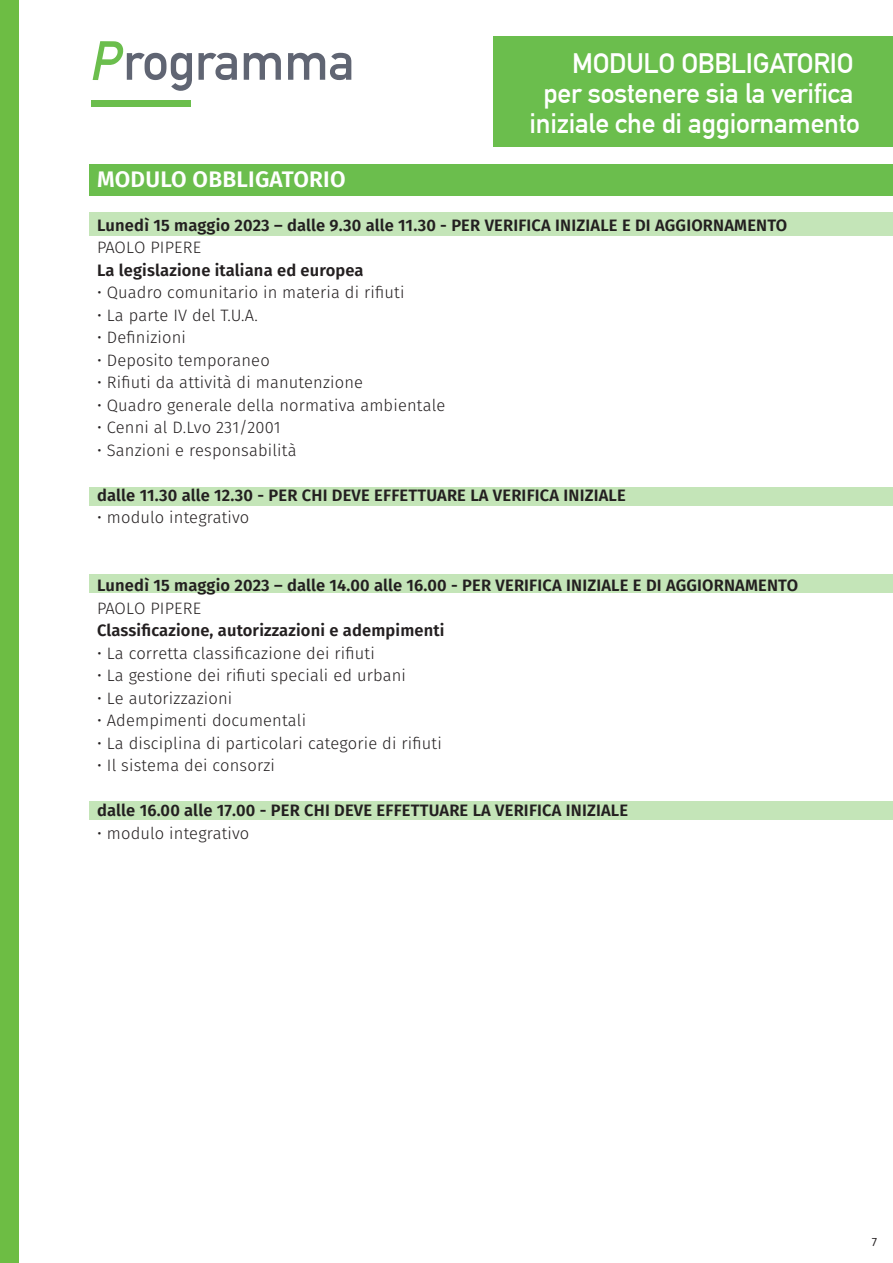
<style>
.page{position:relative;width:893px;height:1263px;background:#fff}
.page>*{position:absolute;margin:0;border:0;box-sizing:border-box;transform-origin:0 0}
.t1{font:52.5px "DIN Mittelschrift Std";letter-spacing:-.01em;color:#606573}
.t2{font:27.6px/30.3px "DIN Mittelschrift Std";letter-spacing:-.01em;color:#fff;text-align:right}
.t3{font:600 22.5px "Fira Sans";letter-spacing:.01em;color:#fff}
.t4{font:300 16.5px "Fira Sans";letter-spacing:.01em;color:#231f20}
.t5{font:600 16.5px "Fira Sans";letter-spacing:.01em;color:#231f20}
.t6{font:12px "Fira Sans";color:#231f20}
.s1{font-style:italic;font-size:54.6px;color:#6bbe4d}
</style>
<div class="page">
<div style="left:493px;top:37px;width:400px;height:110px;background:#6bbe4d"></div>
<div style="left:90px;top:164px;width:803px;height:31px;background:#6bbe4d"></div>
<div style="left:90px;top:212px;width:803px;height:24px;background:#c4e5b8"></div>
<div style="left:90px;top:488px;width:803px;height:18px;background:#c4e5b8"></div>
<div style="left:90px;top:575px;width:803px;height:18px;background:#c4e5b8"></div>
<div style="left:90px;top:801px;width:803px;height:18px;background:#c4e5b8"></div>
<div style="left:0;top:0;width:18px;height:1263px;background:#6dbd44"></div>
<div style="left:91px;top:100px;width:99px;height:7px;background:#6bbe4d"></div>
<h1 class="t1" style="left:89px;top:30px;width:267px"><span class="s1">P</span>rogramma</h1>
<h2 class="t2" style="left:530px;top:48px;width:332px">MODULO OBBLIGATORIO<br>per sostenere sia la verifica iniziale che di aggiornamento</h2>
<h3 class="t3" style="left:97px;top:161px;width:250px">MODULO OBBLIGATORIO</h3>
<p class="t5" style="left:97px;top:212px;width:691px">Lunedì 15 maggio 2023 – dalle 9.30 alle 11.30 - PER VERIFICA INIZIALE E DI AGGIORNAMENTO</p>
<p class="t4" style="left:97px;top:236px;width:106px">PAOLO PIPERE</p>
<p class="t5" style="left:97px;top:257px;width:268px">La legislazione italiana ed europea</p>
<p class="t4" style="left:97px;top:281px;width:309px">• Quadro comunitario in materia di rifiuti</p>
<p class="t4" style="left:97px;top:303px;width:162px">• La parte IV del T.U.A.</p>
<p class="t4" style="left:97px;top:326px;width:90px">• Definizioni</p>
<p class="t4" style="left:97px;top:348px;width:174px">• Deposito temporaneo</p>
<p class="t4" style="left:97px;top:371px;width:267px">• Rifiuti da attività di manutenzione</p>
<p class="t4" style="left:97px;top:393px;width:350px">• Quadro generale della normativa ambientale</p>
<p class="t4" style="left:97px;top:416px;width:185px">• Cenni al D.Lvo 231/2001</p>
<p class="t4" style="left:97px;top:438px;width:201px">• Sanzioni e responsabilità</p>
<p class="t5" style="left:97px;top:482px;width:530px">dalle 11.30 alle 12.30 - PER CHI DEVE EFFETTUARE LA VERIFICA INIZIALE</p>
<p class="t4" style="left:97px;top:506px;width:154px">• modulo integrativo</p>
<p class="t5" style="left:97px;top:572px;width:702px">Lunedì 15 maggio 2023 – dalle 14.00 alle 16.00 - PER VERIFICA INIZIALE E DI AGGIORNAMENTO</p>
<p class="t4" style="left:97px;top:596px;width:106px">PAOLO PIPERE</p>
<p class="t5" style="left:97px;top:617px;width:349px">Classificazione, autorizzazioni e adempimenti</p>
<p class="t4" style="left:97px;top:641px;width:279px">• La corretta classificazione dei rifiuti</p>
<p class="t4" style="left:97px;top:664px;width:310px">• La gestione dei rifiuti speciali ed urbani</p>
<p class="t4" style="left:97px;top:686px;width:137px">• Le autorizzazioni</p>
<p class="t4" style="left:97px;top:709px;width:211px">• Adempimenti documentali</p>
<p class="t4" style="left:97px;top:731px;width:346px">• La disciplina di particolari categorie di rifiuti</p>
<p class="t4" style="left:97px;top:754px;width:179px">• Il sistema dei consorzi</p>
<p class="t5" style="left:97px;top:797px;width:533px">dalle 16.00 alle 17.00 - PER CHI DEVE EFFETTUARE LA VERIFICA INIZIALE</p>
<p class="t4" style="left:97px;top:821px;width:154px">• modulo integrativo</p>
<p class="t6" style="left:872px;top:1233px;width:7px">7</p>
</div>
